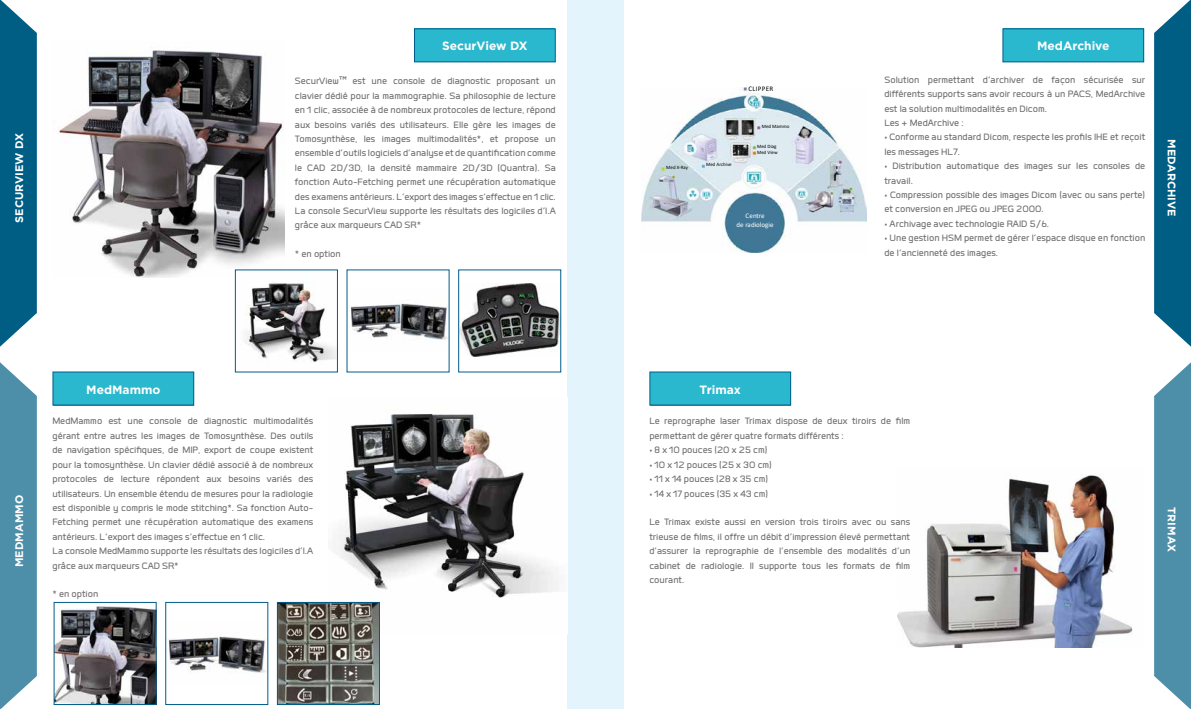
<style>
.page{position:relative;width:1191px;height:709px;background:#fff}
.page>*{position:absolute;margin:0;border:0;box-sizing:border-box;transform-origin:0 0}
.t1{font:500 12px/14.4px "Labrador B";color:#706f6f}
.t2{font:700 12px "Gotham";color:#fefefe}
.t3{font:700 11px "Gotham";color:#fff}
.t4{font:7px/8.4px "Calibri";color:#fff;text-align:center}
.t5{font:7px "Calibri";letter-spacing:.04em;color:#000}
.t6{font:5px/6.2px "Calibri";color:#000}
.s1{font-family:"Gotham";font-weight:700;font-size:11px}
</style>
<div class="page">
<img style="left:897px;top:475px;width:236px;height:172px">
<div style="left:414px;top:29px;width:141px;height:33px;background:#29b8ce"></div>
<div style="left:414px;top:28px;width:142px;height:34px;border:1px solid #005d89"></div>
<svg style="left:0;top:0;width:37px;height:347px;background:#196d91"></svg>
<svg style="left:0;top:362px;width:37px;height:347px;background:#5e99b1"></svg>
<div style="left:567px;top:0;width:57px;height:709px;background:#e4f4fd"></div>
<svg style="left:1154px;top:0;width:37px;height:347px;background:#196d91"></svg>
<svg style="left:1154px;top:362px;width:37px;height:347px;background:#5e99b1"></svg>
<img style="left:329px;top:414px;width:230px;height:188px">
<img style="left:57px;top:50px;width:228px;height:228px">
<img style="left:350px;top:303px;width:97px;height:37px">
<img style="left:237px;top:271px;width:99px;height:91px">
<div style="left:235px;top:269px;width:103px;height:103px;border:1px solid #005d89"></div>
<img style="left:460px;top:284px;width:99px;height:72px">
<div style="left:53px;top:372px;width:141px;height:33px;background:#29b8ce"></div>
<div style="left:52px;top:371px;width:142px;height:34px;border:1px solid #005d89"></div>
<div style="left:650px;top:372px;width:140px;height:33px;background:#29b8ce"></div>
<div style="left:649px;top:371px;width:142px;height:34px;border:1px solid #005d89"></div>
<div style="left:1003px;top:29px;width:140px;height:33px;background:#29b8ce"></div>
<div style="left:1002px;top:28px;width:142px;height:34px;border:1px solid #005d89"></div>
<img style="left:168px;top:636px;width:98px;height:37px">
<div style="left:165px;top:602px;width:103px;height:103px;border:1px solid #005d89"></div>
<img style="left:56px;top:606px;width:99px;height:97px">
<div style="left:54px;top:602px;width:103px;height:103px;border:1px solid #005d89"></div>
<img style="left:279px;top:604px;width:99px;height:99px">
<div style="left:277px;top:602px;width:103px;height:103px;border:1px solid #005d89"></div>
<img style="left:641px;top:88px;width:226px;height:164px">
<p class="t3" style="left:13px;top:223px;width:91px;rotate:-90deg">SECURVIEW DX</p>
<p class="t2" style="left:442px;top:39px;width:87px">SecurView DX</p>
<p class="t1" style="left:295px;top:74px;width:262px;text-align:justify">SecurView<span class="s1">™</span> est une console de diagnostic proposant un clavier dédié pour la mammographie. Sa philosophie de lecture en 1 clic, associée à de nombreux protocoles de lecture, répond aux besoins variés des utilisateurs. Elle gère les images de Tomosynthèse, les images multimodalités*, et propose un ensemble d’outils logiciels d’analyse et de quantification comme le CAD 2D/3D, la densité mammaire 2D/3D (Quantra). Sa fonction Auto-Fetching permet une récupération automatique des examens antérieurs. L’export des images s’effectue en 1 clic.<br>La console SecurView supporte les résultats des logiciles d’I.A grâce aux marqueurs CAD SR*</p>
<p class="t1" style="left:295px;top:246px;width:47px">* en option</p>
<p class="t3" style="left:13px;top:567px;width:74px;rotate:-90deg">MEDMAMMO</p>
<p class="t2" style="left:86px;top:382px;width:76px">MedMammo</p>
<p class="t1" style="left:52px;top:414px;width:262px">MedMammo est une console de diagnostic multimodalités gérant entre autres les images de Tomosynthèse. Des outils de navigation spécifiques, de MIP, export de coupe existent pour la tomosynthèse. Un clavier dédié associé à de nombreux protocoles de lecture répondent aux besoins variés des utilisateurs. Un ensemble étendu de mesures pour la radiologie est disponible y compris le mode stitching*. Sa fonction Auto-Fetching permet une récupération automatique des examens antérieurs. L’export des images s’effectue en 1 clic.<br>La console MedMammo supporte les résultats des logiciles d’I.A grâce aux marqueurs CAD SR*</p>
<p class="t1" style="left:52px;top:586px;width:47px">* en option</p>
<p class="t6" style="left:666px;top:164px;width:23px">Med X-Ray</p>
<p class="t6" style="left:706px;top:161px;width:27px">Med Archive</p>
<p class="t5" style="left:748px;top:84px;width:26px">CLIPPER</p>
<p class="t6" style="left:762px;top:123px;width:29px">Med Mammo</p>
<p class="t6" style="left:757px;top:143px;width:22px">Med Diag<br>Med View</p>
<p class="t4" style="left:736px;top:211px;width:39px">Centre<br>de radiologie</p>
<p class="t2" style="left:1037px;top:39px;width:74px">MedArchive</p>
<p class="t1" style="left:884px;top:72px;width:262px">Solution permettant d’archiver de façon sécurisée sur différents supports sans avoir recours à un PACS, MedArchive est la solution multimodalités en Dicom.<br>Les + MedArchive :</p>
<p class="t1" style="left:884px;top:130px;width:262px">• Conforme au standard Dicom, respecte les profils IHE et reçoit les messages HL7.</p>
<p class="t1" style="left:884px;top:158px;width:262px">• Distribution automatique des images sur les consoles de travail.</p>
<p class="t1" style="left:884px;top:187px;width:262px">• Compression possible des images Dicom (avec ou sans perte) et conversion en JPEG ou JPEG 2000.</p>
<p class="t1" style="left:884px;top:216px;width:166px">• Archivage avec technologie RAID 5/6.</p>
<p class="t1" style="left:884px;top:230px;width:262px">• Une gestion HSM permet de gérer l’espace disque en fonction de l’ancienneté des images.</p>
<p class="t3" style="left:1178px;top:139px;width:79px;rotate:90deg">MEDARCHIVE</p>
<p class="t2" style="left:699px;top:382px;width:43px">Trimax</p>
<p class="t1" style="left:649px;top:414px;width:262px">Le reprographe laser Trimax dispose de deux tiroirs de film permettant de gérer quatre formats différents :</p>
<p class="t1" style="left:649px;top:442px;width:120px">• 8 x 10 pouces (20 x 25 cm)</p>
<p class="t1" style="left:649px;top:457px;width:124px">• 10 x 12 pouces (25 x 30 cm)</p>
<p class="t1" style="left:649px;top:471px;width:120px">• 11 x 14 pouces (28 x 35 cm)</p>
<p class="t1" style="left:649px;top:486px;width:120px">• 14 x 17 pouces (35 x 43 cm)</p>
<p class="t1" style="left:649px;top:514px;width:262px;text-align:justify">Le Trimax existe aussi en version trois tiroirs avec ou sans trieuse de films, il offre un débit d’impression élevé permettant d’assurer la reprographie de l’ensemble des modalités d’un cabinet de radiologie. Il supporte tous les formats de film courant.</p>
<p class="t3" style="left:1178px;top:507px;width:46px;rotate:90deg">TRIMAX</p>
</div>
